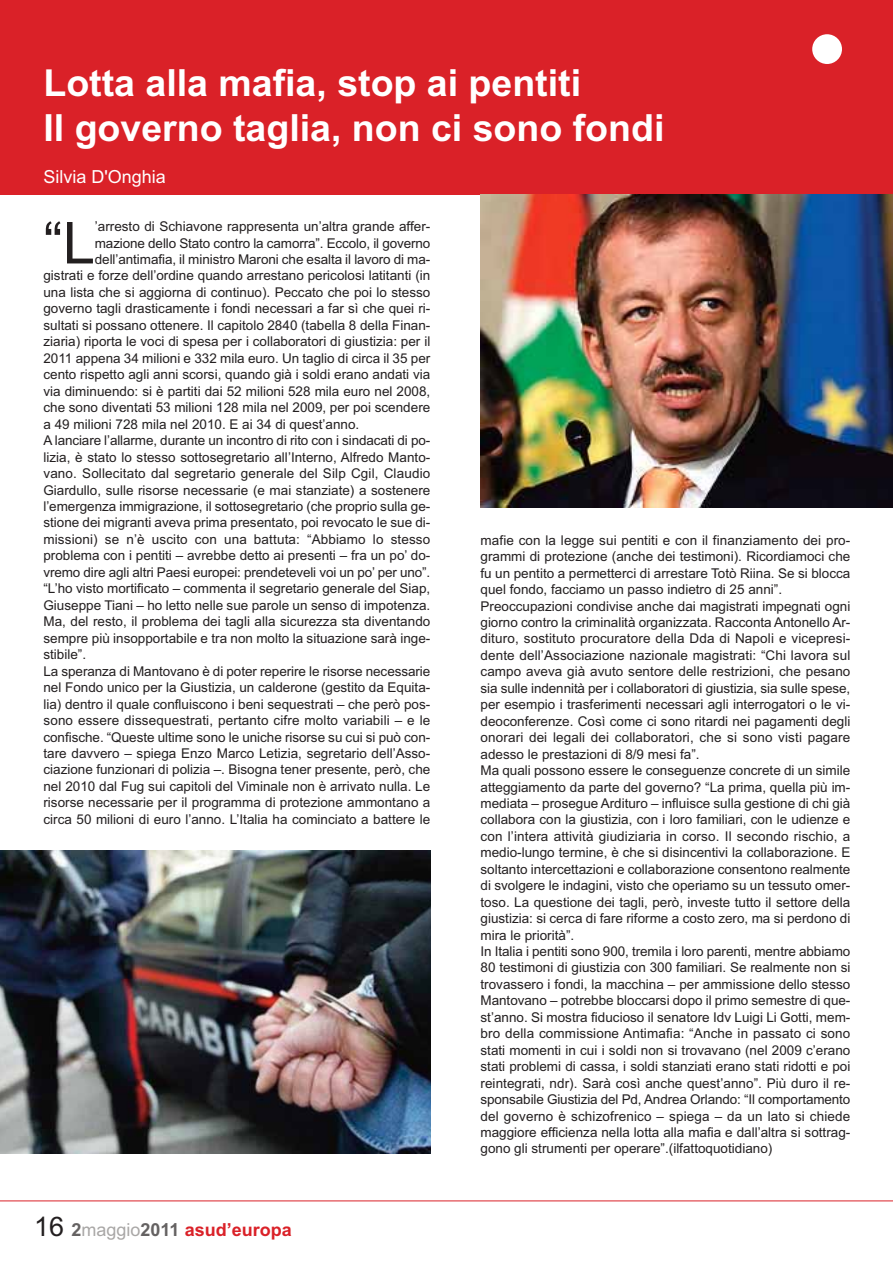
<style>
.page{position:relative;width:893px;height:1263px;background:#fff}
.page>*{position:absolute;margin:0;border:0;box-sizing:border-box;transform-origin:0 0}
.t1{font:57.9px "Arial";color:#231f20}
.t2{font:700 37.5px/45px "Arial";color:#fff}
.t3{font:700 18px "Arial";color:#da2128}
.t4{font:18px "Arial";color:#fff}
.t5{font:13.5px/16.5px "Arial";color:#231f20}
.s1{font-weight:400;font-size:27px;color:#231f20}
.s2{color:#656262}
.s3{font-weight:400;color:#a9a7a6}
</style>
<div class="page">
<div style="left:0;top:0;width:892px;height:194px;background:#da2128"></div>
<hr style="left:0;top:1201px;width:892px;height:1px;background:#da2128">
<div style="left:812px;top:34px;width:30px;height:30px;background:#fff;border-radius:50%"></div>
<img style="left:480px;top:194px;width:412px;height:314px">
<img style="left:0;top:850px;width:430px;height:303px">
<h2 class="t2" style="left:43px;top:64px;width:622px">Lotta alla mafia, stop ai pentiti<br>Il governo taglia, non ci sono fondi</h2>
<h3 class="t4" style="left:43px;top:171px;width:124px">Silvia D'Onghia</h3>
<h1 class="t1" style="left:43px;top:222px;width:53px">“L</h1>
<p class="t5" style="left:95px;top:219px;width:337px">’arresto di Schiavone rappresenta un’altra grande affer-</p>
<p class="t5" style="left:95px;top:236px;width:337px">mazione dello Stato contro la camorra”. Eccolo, il governo</p>
<p class="t5" style="left:95px;top:252px;width:337px">dell’antimafia, il ministro Maroni che esalta il lavoro di ma-</p>
<p class="t5" style="left:43px;top:269px;width:388px">gistrati e forze dell’ordine quando arrestano pericolosi latitanti (in</p>
<p class="t5" style="left:43px;top:285px;width:388px">una lista che si aggiorna di continuo). Peccato che poi lo stesso</p>
<p class="t5" style="left:43px;top:302px;width:388px">governo tagli drasticamente i fondi necessari a far sì che quei ri-</p>
<p class="t5" style="left:43px;top:318px;width:388px">sultati si possano ottenere. Il capitolo 2840 (tabella 8 della Finan-</p>
<p class="t5" style="left:43px;top:335px;width:388px">ziaria) riporta le voci di spesa per i collaboratori di giustizia: per il</p>
<p class="t5" style="left:43px;top:351px;width:388px">2011 appena 34 milioni e 332 mila euro. Un taglio di circa il 35 per</p>
<p class="t5" style="left:43px;top:368px;width:388px">cento rispetto agli anni scorsi, quando già i soldi erano andati via</p>
<p class="t5" style="left:43px;top:384px;width:388px">via diminuendo: si è partiti dai 52 milioni 528 mila euro nel 2008,</p>
<p class="t5" style="left:43px;top:401px;width:388px">che sono diventati 53 milioni 128 mila nel 2009, per poi scendere</p>
<p class="t5" style="left:43px;top:417px;width:317px">a 49 milioni 728 mila nel 2010. E ai 34 di quest’anno.</p>
<p class="t5" style="left:43px;top:433px;width:388px">A lanciare l’allarme, durante un incontro di rito con i sindacati di po-</p>
<p class="t5" style="left:43px;top:450px;width:388px">lizia, è stato lo stesso sottosegretario all’Interno, Alfredo Manto-</p>
<p class="t5" style="left:43px;top:466px;width:388px">vano. Sollecitato dal segretario generale del Silp Cgil, Claudio</p>
<p class="t5" style="left:43px;top:483px;width:388px">Giardullo, sulle risorse necessarie (e mai stanziate) a sostenere</p>
<p class="t5" style="left:43px;top:499px;width:388px">l’emergenza immigrazione, il sottosegretario (che proprio sulla ge-</p>
<p class="t5" style="left:43px;top:516px;width:388px">stione dei migranti aveva prima presentato, poi revocato le sue di-</p>
<p class="t5" style="left:43px;top:532px;width:388px">missioni) se n’è uscito con una battuta: “Abbiamo lo stesso</p>
<p class="t5" style="left:43px;top:549px;width:388px">problema con i pentiti – avrebbe detto ai presenti – fra un po’ do-</p>
<p class="t5" style="left:43px;top:565px;width:388px">vremo dire agli altri Paesi europei: prendeteveli voi un po’ per uno”.</p>
<p class="t5" style="left:43px;top:582px;width:388px">“L’ho visto mortificato – commenta il segretario generale del Siap,</p>
<p class="t5" style="left:43px;top:598px;width:388px">Giuseppe Tiani – ho letto nelle sue parole un senso di impotenza.</p>
<p class="t5" style="left:43px;top:615px;width:388px">Ma, del resto, il problema dei tagli alla sicurezza sta diventando</p>
<p class="t5" style="left:43px;top:631px;width:388px">sempre più insopportabile e tra non molto la situazione sarà inge-</p>
<p class="t5" style="left:43px;top:648px;width:44px">stibile”.</p>
<p class="t5" style="left:43px;top:664px;width:388px">La speranza di Mantovano è di poter reperire le risorse necessarie</p>
<p class="t5" style="left:43px;top:680px;width:388px">nel Fondo unico per la Giustizia, un calderone (gestito da Equita-</p>
<p class="t5" style="left:43px;top:697px;width:388px">lia) dentro il quale confluiscono i beni sequestrati – che però pos-</p>
<p class="t5" style="left:43px;top:713px;width:388px">sono essere dissequestrati, pertanto cifre molto variabili – e le</p>
<p class="t5" style="left:43px;top:730px;width:388px">confische. “Queste ultime sono le uniche risorse su cui si può con-</p>
<p class="t5" style="left:43px;top:746px;width:388px">tare davvero – spiega Enzo Marco Letizia, segretario dell’Asso-</p>
<p class="t5" style="left:43px;top:763px;width:388px">ciazione funzionari di polizia –. Bisogna tener presente, però, che</p>
<p class="t5" style="left:43px;top:779px;width:388px">nel 2010 dal Fug sui capitoli del Viminale non è arrivato nulla. Le</p>
<p class="t5" style="left:43px;top:796px;width:388px">risorse necessarie per il programma di protezione ammontano a</p>
<p class="t5" style="left:43px;top:812px;width:388px">circa 50 milioni di euro l’anno. L’Italia ha cominciato a battere le</p>
<p class="t5" style="left:480px;top:533px;width:371px">mafie con la legge sui pentiti e con il finanziamento dei pro&shy;grammi di protezione (anche dei testimoni). Ricordiamoci che fu un pentito a permetterci di arrestare Totò Riina. Se si blocca quel fondo, facciamo un passo indietro di 25 anni”.<br>Preoccupazioni condivise anche dai magistrati impegnati ogni giorno contro la criminalità organizzata. Racconta Antonello Ar&shy;dituro, sostituto procuratore della Dda di Napoli e vicepresi&shy;dente dell’Associazione nazionale magistrati: “Chi lavora sul campo aveva già avuto sentore delle restrizioni, che pesano sia sulle indennità per i collaboratori di giustizia, sia sulle spese, per esempio i trasferimenti necessari agli interrogatori o le vi&shy;deoconferenze. Così come ci sono ritardi nei pagamenti degli onorari dei legali dei collaboratori, che si sono visti pagare adesso le prestazioni di 8/9 mesi fa”.<br>Ma quali possono essere le conseguenze concrete di un simile atteggiamento da parte del governo? “La prima, quella più im&shy;mediata – prosegue Ardituro – influisce sulla gestione di chi già collabora con la giustizia, con i loro familiari, con le udienze e con l’intera attività giudiziaria in corso. Il secondo rischio, a medio-lungo termine, è che si disincentivi la collaborazione. E soltanto intercettazioni e collaborazione consentono realmente di svolgere le indagini, visto che operiamo su un tessuto omer&shy;toso. La questione dei tagli, però, investe tutto il settore della giustizia: si cerca di fare riforme a costo zero, ma si perdono di mira le priorità”.<br>In Italia i pentiti sono 900, tremila i loro parenti, mentre abbiamo 80 testimoni di giustizia con 300 familiari. Se realmente non si trovassero i fondi, la macchina – per ammissione dello stesso Mantovano – potrebbe bloccarsi dopo il primo semestre di que&shy;st’anno. Si mostra fiducioso il senatore Idv Luigi Li Gotti, mem&shy;bro della commissione Antimafia: “Anche in passato ci sono stati momenti in cui i soldi non si trovavano (nel 2009 c’erano stati problemi di cassa, i soldi stanziati erano stati ridotti e poi reintegrati, ndr). Sarà così anche quest’anno”. Più duro il re&shy;sponsabile Giustizia del Pd, Andrea Orlando: “Il comportamento del governo è schizofrenico – spiega – da un lato si chiede maggiore efficienza nella lotta alla mafia e dall’altra si sottrag&shy;gono gli strumenti per operare”.(ilfattoquotidiano)</p>
<h3 class="t3" style="left:34px;top:1223px;width:259px"><span class="s1">16</span> <span class="s2">2</span><span class="s3">maggio</span><span class="s2">2011</span> asud’europa</h3>
</div>
